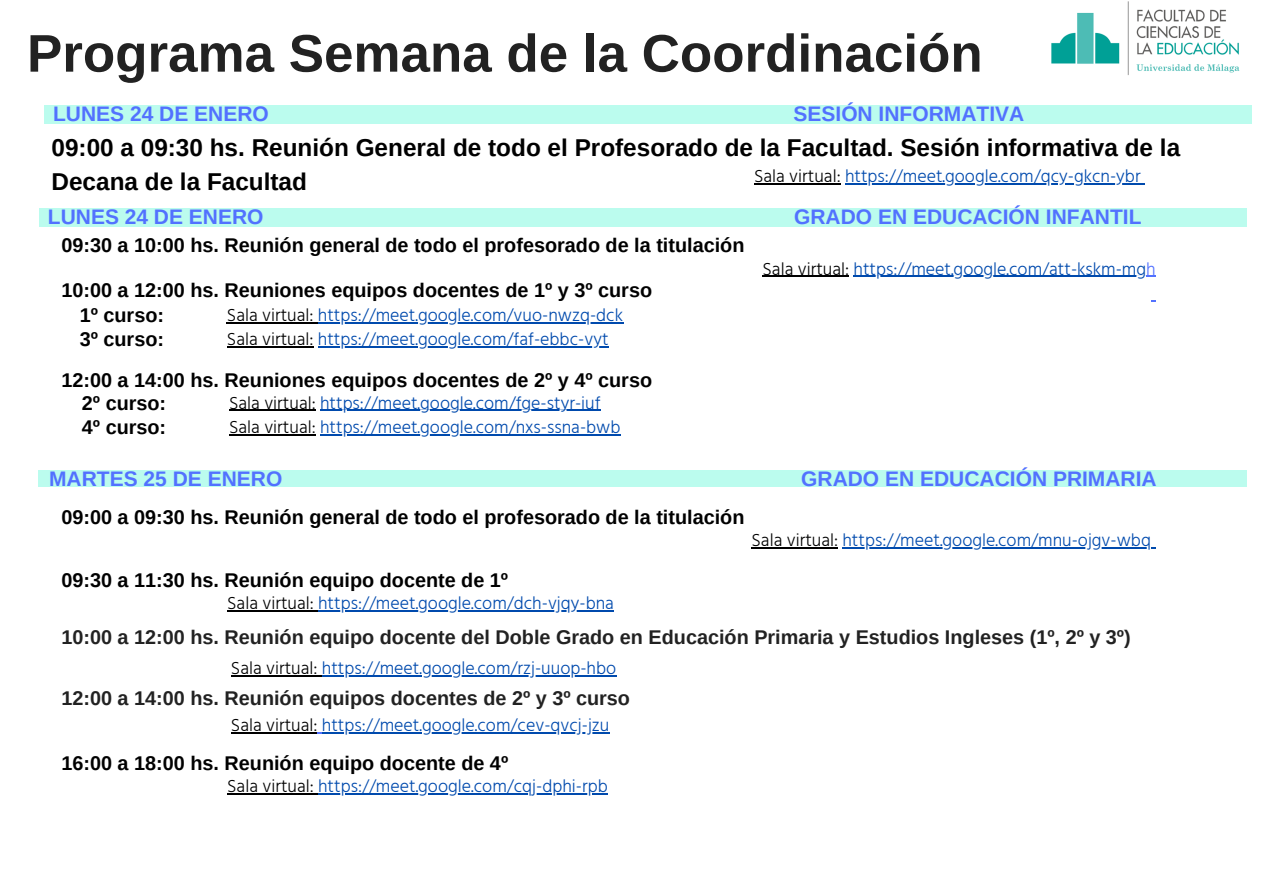
<style>
.page{position:relative;width:1263px;height:894px;background:#fff}
.page>*{position:absolute;margin:0;border:0;box-sizing:border-box;transform-origin:0 0}
.t1{font:700 52.95px "Arimo";color:#222}
.t2{font:700 24.3px/33.8px "Arimo";color:#000}
.t3{font:700 21px "Arimo";color:#5271ff}
.t4{font:700 19.8px "Arimo";color:#000}
.t5{font:700 19.8px "Arimo";color:#222}
.t6{font:300 18px "Hind Vadodara";color:#004aad}
.s1{color:#000}
.s2{color:#5271ff}
</style>
<div class="page">
<img style="left:1051px;top:1px;width:189px;height:74px">
<div style="left:39px;top:209px;width:1208px;height:18px;background:#bbfcee"></div>
<hr style="left:227px;top:322px;width:91px;height:1px;background:#000">
<hr style="left:318px;top:322px;width:305px;height:1px;background:#004aad">
<hr style="left:762px;top:275px;width:87px;height:2px;background:#000">
<hr style="left:853px;top:275px;width:293px;height:2px;background:#004aad">
<svg style="left:1146px;top:275px;width:10px;height:2px"></svg>
<hr style="left:227px;top:346px;width:87px;height:1px;background:#000">
<hr style="left:318px;top:346px;width:291px;height:1px;background:#004aad">
<hr style="left:229px;top:410px;width:87px;height:1px;background:#000">
<hr style="left:320px;top:410px;width:281px;height:1px;background:#004aad">
<hr style="left:229px;top:434px;width:87px;height:1px;background:#000">
<hr style="left:320px;top:434px;width:300px;height:1px;background:#004aad">
<div style="left:44px;top:106px;width:1208px;height:18px;background:#bbfcee"></div>
<hr style="left:754px;top:183px;width:87px;height:1px;background:#000">
<hr style="left:845px;top:183px;width:296px;height:1px;background:#004aad">
<div style="left:39px;top:470px;width:1208px;height:17px;background:#bbfcee"></div>
<hr style="left:240px;top:675px;width:82px;height:1px;background:#000">
<hr style="left:322px;top:675px;width:294px;height:1px;background:#004aad">
<hr style="left:751px;top:547px;width:36px;height:1px;background:#000">
<hr style="left:796px;top:547px;width:42px;height:1px;background:#000">
<hr style="left:842px;top:547px;width:309px;height:1px;background:#004aad">
<hr style="left:231px;top:731px;width:86px;height:2px;background:#000">
<hr style="left:322px;top:731px;width:287px;height:2px;background:#004aad">
<hr style="left:227px;top:610px;width:87px;height:1px;background:#000">
<hr style="left:318px;top:610px;width:296px;height:1px;background:#004aad">
<hr style="left:227px;top:793px;width:87px;height:1px;background:#000">
<hr style="left:318px;top:793px;width:290px;height:1px;background:#004aad">
<p class="t1" style="left:27px;top:24px;width:957px">Programa Semana de la Coordinación</p>
<p class="t3" style="left:53px;top:102px;width:217px">LUNES 24 DE ENERO</p>
<p class="t3" style="left:793px;top:102px;width:232px">SESIÓN INFORMATIVA</p>
<p class="t2" style="left:52px;top:131px;width:1130px">09:00 a 09:30 hs. Reunión General de todo el Profesorado de la Facultad. Sesión informativa de la<br>Decana de la Facultad</p>
<p class="t6" style="left:754px;top:162px;width:388px"><span class="s1">Sala virtual:</span> https://meet.google.com/qcy-gkcn-ybr</p>
<p class="t3" style="left:48px;top:205px;width:217px">LUNES 24 DE ENERO</p>
<p class="t3" style="left:794px;top:205px;width:349px">GRADO EN EDUCACIÓN INFANTIL</p>
<p class="t4" style="left:61px;top:234px;width:684px">09:30 a 10:00 hs. Reunión general de todo el profesorado de la titulación</p>
<p class="t4" style="left:61px;top:278px;width:592px">10:00 a 12:00 hs. Reuniones equipos docentes de 1º y 3º curso</p>
<p class="t4" style="left:80px;top:304px;width:86px">1º curso:</p>
<p class="t6" style="left:227px;top:301px;width:398px"><span class="s1">Sala virtual:</span> https://meet.google.com/vuo-nwzq-dck</p>
<p class="t4" style="left:80px;top:328px;width:86px">3º curso:</p>
<p class="t6" style="left:227px;top:325px;width:383px"><span class="s1">Sala virtual:</span> https://meet.google.com/faf-ebbc-vyt</p>
<p class="t4" style="left:61px;top:368px;width:592px">12:00 a 14:00 hs. Reuniones equipos docentes de 2º y 4º curso</p>
<p class="t4" style="left:82px;top:391px;width:86px">2º curso:</p>
<p class="t6" style="left:229px;top:388px;width:373px"><span class="s1">Sala virtual:</span> https://meet.google.com/fge-styr-iuf</p>
<p class="t4" style="left:82px;top:415px;width:86px">4º curso:</p>
<p class="t6" style="left:229px;top:412px;width:393px"><span class="s1">Sala virtual:</span> https://meet.google.com/nxs-ssna-bwb</p>
<p class="t6" style="left:762px;top:254px;width:395px"><span class="s1">Sala virtual:</span> https://meet.google.com/att-kskm-mg<span class="s2">h</span></p>
<p class="t3" style="left:49px;top:466px;width:235px">MARTES 25 DE ENERO</p>
<p class="t3" style="left:801px;top:466px;width:357px">GRADO EN EDUCACIÓN PRIMARIA</p>
<p class="t4" style="left:61px;top:506px;width:684px">09:00 a 09:30 hs. Reunión general de todo el profesorado de la titulación</p>
<p class="t4" style="left:61px;top:568px;width:448px">09:30 a 11:30 hs. Reunión equipo docente de 1º</p>
<p class="t6" style="left:227px;top:588px;width:388px"><span class="s1">Sala virtual:</span> https://meet.google.com/dch-vjqy-bna</p>
<p class="t6" style="left:751px;top:526px;width:401px"><span class="s1">Sala virtual:</span> https://meet.google.com/mnu-ojgv-wbq</p>
<p class="t5" style="left:61px;top:626px;width:1071px">10:00 a 12:00 hs. Reunión equipo docente del Doble Grado en Educación Primaria y Estudios Ingleses (1º, 2º y 3º)</p>
<p class="t6" style="left:231px;top:654px;width:387px"><span class="s1">Sala virtual:</span> https://meet.google.com/rzj-uuop-hbo</p>
<p class="t5" style="left:61px;top:687px;width:570px">12:00 a 14:00 hs. Reunión equipos docentes de 2º y 3º curso</p>
<p class="t6" style="left:231px;top:710px;width:380px"><span class="s1">Sala virtual:</span> https://meet.google.com/cev-qvcj-jzu</p>
<p class="t4" style="left:61px;top:752px;width:448px">16:00 a 18:00 hs. Reunión equipo docente de 4º</p>
<p class="t6" style="left:227px;top:771px;width:382px"><span class="s1">Sala virtual:</span> https://meet.google.com/cqj-dphi-rpb</p>
</div>
